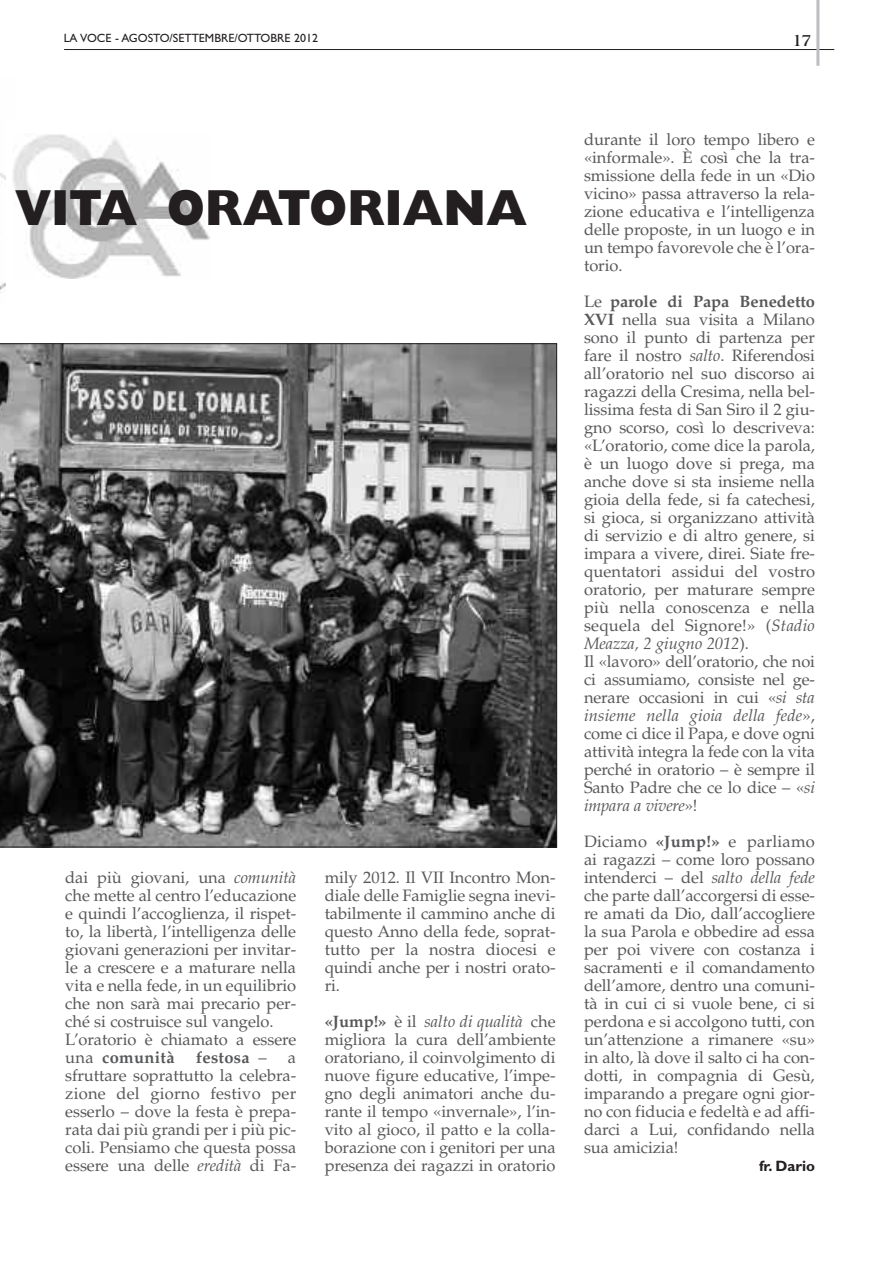
<style>
.page{position:relative;width:893px;height:1263px;background:#fff}
.page>*{position:absolute;margin:0;border:0;box-sizing:border-box;transform-origin:0 0}
.t1{font:800 51px "Gill Sans";color:#231f20;scale:.9 1}
.t2{font:16.5px/18px "Palatino";letter-spacing:-.005em;color:#57585a;text-align:justify}
.t3{font:700 16.5px "Palatino";letter-spacing:.015em;color:#57585a}
.t4{font:16.5px "Benguiat";color:#231f20}
.t5{font:700 15px "Gill Sans";letter-spacing:-.005em;color:#231f20}
.t6{font:12px "Gill Sans";color:#231f20}
.s1{font-style:italic}
.s2{font-weight:700}
.s3{font-weight:400}
</style>
<div class="page">
<hr style="left:64px;top:49px;width:770px;height:1px;background:#231f20">
<hr style="left:816px;top:0;width:3px;height:66px;background:#bcbdc0">
<svg style="left:0;top:343px;width:557px;height:504px;background:#5d5d5d"></svg>
<img style="left:0;top:173px;width:6px;height:120px">
<img style="left:13px;top:134px;width:197px;height:145px">
<p class="t6" style="left:64px;top:30px;width:256px">LA VOCE - AGOSTO/SETTEMBRE/OTTOBRE 2012</p>
<p class="t4" style="left:792px;top:31px;width:22px">17</p>
<h1 class="t1" style="left:15px;top:189px;width:571px">VITA ORATORIANA</h1>
<p class="t2" style="left:65px;top:871px;width:232px;text-align:left">dai più giovani, una <span class="s1">comunità </span>che mette al centro l’educazione e quindi l’accoglienza, il rispet&shy;to, la libertà, l’intelligenza delle giovani generazioni per invitar&shy;le a crescere e a maturare nella vita e nella fede, in un equilibrio che non sarà mai precario per&shy;ché si costruisce sul vangelo.<br>L’oratorio è chiamato a essere una <span class="s2">comunità</span></p>
<p class="t3" style="left:196px;top:1051px;width:72px">festosa <span class="s3">–</span></p>
<p class="t2" style="left:65px;top:1051px;width:232px;text-indent:223px">a sfruttare soprattutto la celebra&shy;zione del giorno festivo per esserlo – dove la festa è prepa&shy;rata dai più grandi per i più pic&shy;coli. Pensiamo che questa possa essere una delle <span class="s1">eredità</span> di Fa-</p>
<p class="t2" style="left:325px;top:871px;width:232px">mily 2012. Il VII Incontro Mon&shy;diale delle Famiglie segna inevi&shy;tabilmente il cammino anche di questo Anno della fede, soprat&shy;tutto per la nostra diocesi e quindi anche per i nostri orato&shy;ri.</p>
<p class="t2" style="left:325px;top:1015px;width:232px"><span class="s2">«Jump!»</span> è il <span class="s1">salto di qualità</span> che migliora la cura dell’ambiente oratoriano, il coinvolgimento di nuove figure educative, l’impe&shy;gno degli animatori anche du&shy;rante il tempo «invernale», l’in&shy;vito al gioco, il patto e la colla&shy;borazione con i genitori per una presenza dei ragazzi in oratorio</p>
<p class="t2" style="left:584px;top:133px;width:232px">durante il loro tempo libero e «informale». È così che la tra&shy;smissione della fede in un «Dio vicino» passa attraverso la rela&shy;zione educativa e l’intelligenza delle proposte, in un luogo e in un tempo favorevole che è l’ora&shy;torio.</p>
<p class="t2" style="left:584px;top:295px;width:233px;text-align:left">Le <span class="s2">parole di Papa Benedetto<br>XVI</span> nella sua visita a Milano sono il punto di partenza per fare il nostro <span class="s1">salto</span>. Riferendosi all’oratorio nel suo discorso ai ragazzi della Cresima, nella bel&shy;lissima festa di San Siro il 2 giu&shy;gno scorso, così lo descriveva: «L’oratorio, come dice la parola, è un luogo dove si prega, ma anche dove si sta insieme nella gioia della fede, si fa catechesi, si gioca, si organizzano attività di servizio e di altro genere, si impara a vivere, direi. Siate fre&shy;quentatori assidui del vostro oratorio, per maturare sempre più nella conoscenza e nella sequela del Signore!» (<span class="s1">Stadio<br>Meazza, 2 giugno 2012</span>).<br>Il «lavoro» dell’oratorio, che noi ci assumiamo, consiste nel ge&shy;nerare occasioni in cui «<span class="s1">si sta insieme nella gioia della fede</span>», come ci dice il Papa, e dove ogni attività integra la fede con la vita perché in oratorio – è sempre il<br>Santo Padre che ce lo dice – «<span class="s1">si impara a vivere</span>»!</p>
<p class="t2" style="left:584px;top:835px;width:232px">Diciamo <span class="s2">«Jump!»</span> e parliamo ai ragazzi – come loro possano intenderci – del <span class="s1">salto della fede </span>che parte dall’accorgersi di esse&shy;re amati da Dio, dall’accogliere la sua Parola e obbedire ad essa per poi vivere con costanza i sacramenti e il comandamento dell’amore, dentro una comuni&shy;tà in cui ci si vuole bene, ci si perdona e si accolgono tutti, con un’attenzione a rimanere «su» in alto, là dove il salto ci ha con&shy;dotti, in compagnia di Gesù, imparando a pregare ogni gior&shy;no con fiducia e fedeltà e ad affi&shy;darci a Lui, confidando nella sua amicizia!</p>
<p class="t5" style="left:759px;top:1161px;width:57px">fr. Dario</p>
</div>
